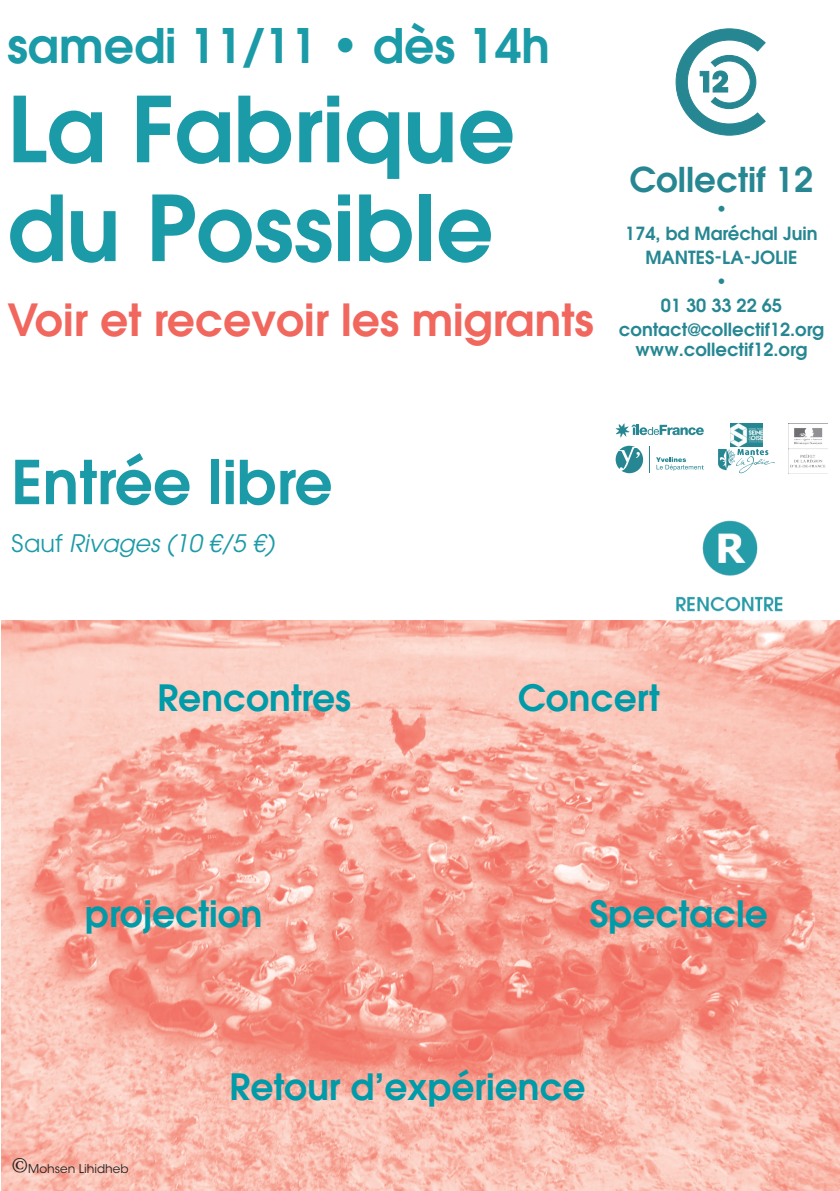
<style>
.page{position:relative;width:840px;height:1191px;background:#fff}
.page>*{position:absolute;margin:0;border:0;box-sizing:border-box;transform-origin:0 0}
.t1{font:600 90px/98.8px "ITC Avant Garde Pro";color:#1b9aa7}
.t2{font:600 60px "ITC Avant Garde Pro";color:#1b9aa7}
.t3{font:600 47.4px "ITC Avant Garde Pro";color:#1b9aa7}
.t4{font:600 44px "ITC Avant Garde Pro";color:#f1665d}
.t5{font:600 36px "ITC Avant Garde Pro";color:#009ba8}
.t6{font:600 34px "ITC Avant Garde Pro";color:#268792}
.t7{font:italic 24px "ITC Avant Garde Pro";color:#1b9aa7}
.t8{font:600 19.2px "ITC Avant Garde Pro";color:#268792}
.t9{font:600 18px/24px "ITC Avant Garde Pro";color:#268792;text-align:center}
.t10{font:12px "ITC Avant Garde Std";color:#231f20}
.s1{font-style:normal}
.s2{font-family:"Minion Pro";font-size:24px}
</style>
<div class="page">
<img style="left:676px;top:520px;width:107px;height:92px">
<svg style="left:675px;top:28px;width:91px;height:108px"></svg>
<svg style="left:615px;top:423px;width:88px;height:14px"></svg>
<svg style="left:718px;top:449px;width:56px;height:24px"></svg>
<img style="left:788px;top:423px;width:38px;height:50px">
<svg style="left:615px;top:446px;width:27px;height:27px"></svg>
<svg style="left:649px;top:446px;width:54px;height:27px"></svg>
<img style="left:730px;top:423px;width:32px;height:23px">
<img style="left:2px;top:620px;width:837px;height:571px">
<h3 class="t3" style="left:7px;top:15px;width:544px">samedi 11/11 • dès 14h</h3>
<h1 class="t1" style="left:7px;top:79px;width:509px">La Fabrique du Possible</h1>
<h3 class="t4" style="left:8px;top:291px;width:587px">Voir et recevoir les migrants</h3>
<h3 class="t6" style="left:629px;top:157px;width:185px">Collectif 12</h3>
<p class="t8" style="left:715px;top:196px;width:13px">•</p>
<p class="t9" style="left:618px;top:221px;width:206px">174, bd Maréchal Juin<br>MANTES-LA-JOLIE<br>•<br>01 30 33 22 65 contact@collectif12.org</p>
<p class="t9" style="left:635px;top:337px;width:173px">www.collectif12.org</p>
<h2 class="t2" style="left:12px;top:443px;width:322px">Entrée libre</h2>
<h3 class="t7" style="left:12px;top:528px;width:264px"><span class="s1">Sauf</span> Rivages (10 €/5 €)</h3>
<h3 class="t5" style="left:157px;top:674px;width:195px">Rencontres</h3>
<h3 class="t5" style="left:517px;top:674px;width:143px">Concert</h3>
<h3 class="t5" style="left:85px;top:890px;width:178px">projection</h3>
<h3 class="t5" style="left:589px;top:890px;width:179px">Spectacle</h3>
<p class="t10" style="left:11px;top:1160px;width:119px"><span class="s2">©</span>Mohsen Lihidheb</p>
<h3 class="t5" style="left:229px;top:1063px;width:357px">Retour d’expérience</h3>
</div>
